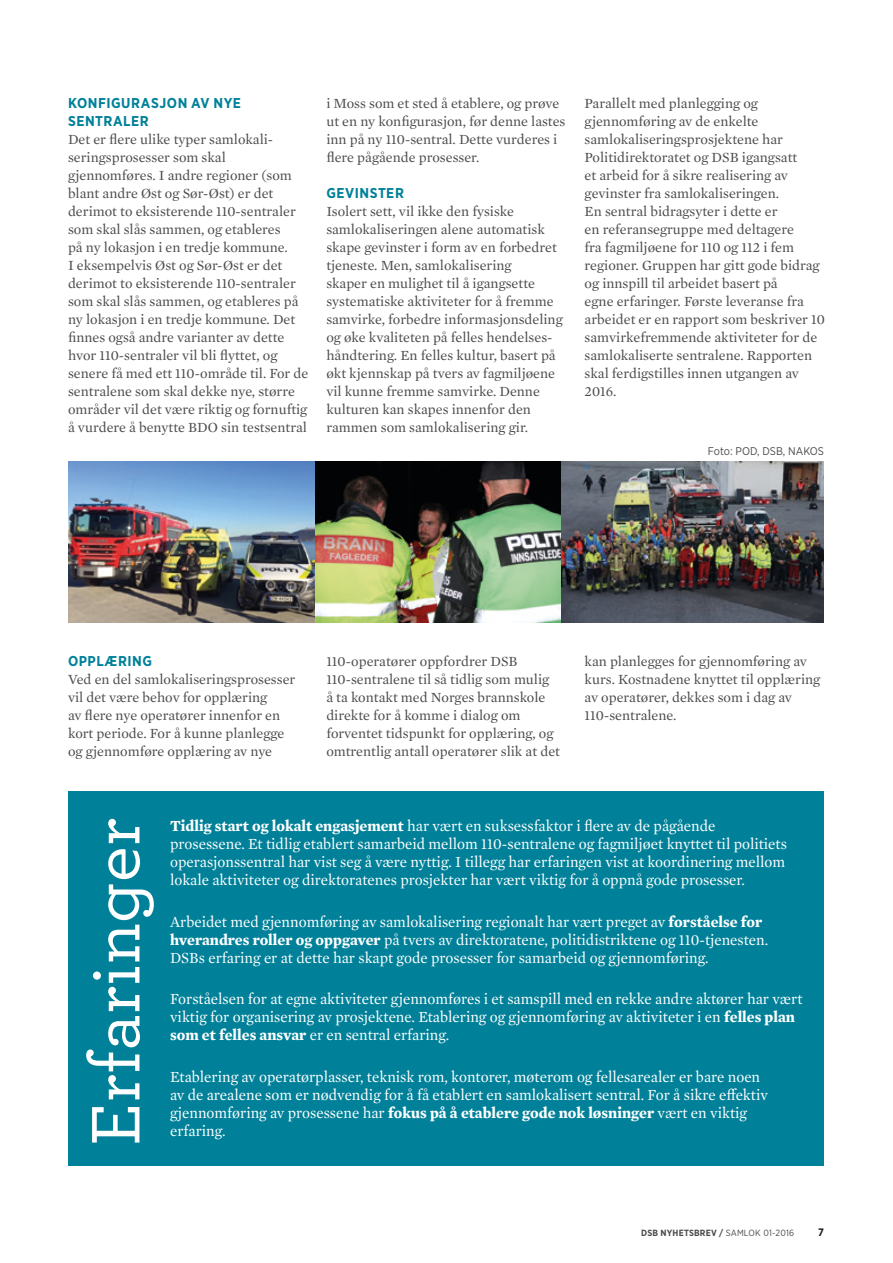
<style>
.page{position:relative;width:893px;height:1263px;background:#fff}
.page>*{position:absolute;margin:0;border:0;box-sizing:border-box;transform-origin:0 0}
.t1{font:500 72px "Archer";color:#fff}
.t2{font:15.75px/18px "Mercury Text G1";color:#fff;scale:.96 1}
.t3{font:14.25px/18px "Mercury Text G1";color:#4b4b4a}
.t4{font:700 14.25px/18px "Gotham Narrow";letter-spacing:.035em;color:#008199}
.t5{font:11.25px "Gotham Narrow";color:#4b4b4a}
.t6{font:700 10.8px "Gotham Narrow";color:#1d1d1b}
.t7{font:700 9px "Gotham Narrow";letter-spacing:.02em;color:#4b4b4a}
.s1{font-weight:700}
.s2{font-weight:400}
</style>
<div class="page">
<img style="left:68px;top:461px;width:756px;height:162px">
<div style="left:68px;top:791px;width:756px;height:374px;background:#008199"></div>
<p class="t4" style="left:68px;top:94px;width:175px">KONFIGURASJON AV NYE<br>SENTRALER</p>
<p class="t3" style="left:68px;top:130px;width:242px">Det er flere ulike typer samlokali&shy;seringsprosesser som skal gjennomføres. I andre regioner (som blant andre Øst og Sør-Øst) er det derimot to eksisterende 110-sentraler som skal slås sammen, og etableres<br>på ny lokasjon i en tredje kommune.<br>I eksempelvis Øst og Sør-Øst er det derimot to eksisterende 110-sentraler som skal slås sammen, og etableres på ny lokasjon i en tredje kommune. Det finnes også andre varianter av dette hvor 110-sentraler vil bli flyttet, og senere få med ett 110-område til. For de sentralene som skal dekke nye, større områder vil det være riktig og fornuftig å vurdere å benytte BDO sin testsentral</p>
<p class="t3" style="left:326px;top:93px;width:241px">i Moss som et sted å etablere, og prøve ut en ny konfigurasjon, før denne lastes inn på ny 110-sentral. Dette vurderes i flere pågående prosesser.</p>
<p class="t4" style="left:326px;top:184px;width:79px">GEVINSTER</p>
<p class="t3" style="left:326px;top:201px;width:238px">Isolert sett, vil ikke den fysiske samlokaliseringen alene automatisk skape gevinster i form av en forbedret tjeneste. Men, samlokalisering<br>skaper en mulighet til å igangsette systematiske aktiviteter for å fremme samvirke, forbedre informasjonsdeling og øke kvaliteten på felles hendelses&shy;håndtering. En felles kultur, basert på økt kjennskap på tvers av fagmiljøene vil kunne fremme samvirke. Denne kulturen kan skapes innenfor den rammen som samlokalisering gir.</p>
<p class="t3" style="left:585px;top:93px;width:242px">Parallelt med planlegging og gjennomføring av de enkelte samlokaliseringsprosjektene har Politidirektoratet og DSB igangsatt<br>et arbeid for å sikre realisering av gevinster fra samlokaliseringen.<br>En sentral bidragsyter i dette er<br>en referansegruppe med deltagere<br>fra fagmiljøene for 110 og 112 i fem regioner. Gruppen har gitt gode bidrag og innspill til arbeidet basert på<br>egne erfaringer. Første leveranse fra arbeidet er en rapport som beskriver 10 samvirkefremmende aktiviteter for de samlokaliserte sentralene. Rapporten skal ferdigstilles innen utgangen av 2016.</p>
<p class="t5" style="left:708px;top:444px;width:117px">Foto: POD, DSB, NAKOS</p>
<p class="t4" style="left:68px;top:652px;width:86px">OPPLÆRING</p>
<p class="t3" style="left:68px;top:669px;width:229px">Ved en del samlokaliseringsprosesser vil det være behov for opplæring<br>av flere nye operatører innenfor en kort periode. For å kunne planlegge og gjennomføre opplæring av nye</p>
<p class="t3" style="left:326px;top:651px;width:235px">110-operatører oppfordrer DSB 110-sentralene til så tidlig som mulig<br>å ta kontakt med Norges brannskole direkte for å komme i dialog om forventet tidspunkt for opplæring, og omtrentlig antall operatører slik at det</p>
<p class="t3" style="left:585px;top:651px;width:237px">kan planlegges for gjennomføring av kurs. Kostnadene knyttet til opplæring av operatører, dekkes som i dag av<br>110-sentralene.</p>
<h1 class="t1" style="left:64px;top:1146px;width:330px;rotate:-90deg">Erfaringer</h1>
<p class="t2" style="left:170px;top:816px;width:644px"><span class="s1">Tidlig start og lokalt engasjement</span> har vært en suksessfaktor i flere av de pågående prosessene. Et tidlig etablert samarbeid mellom 110-sentralene og fagmiljøet knyttet til politiets operasjonssentral har vist seg å være nyttig. I tillegg har erfaringen vist at koordinering mellom lokale aktiviteter og direktoratenes prosjekter har vært viktig for å oppnå gode prosesser.</p>
<p class="t2" style="left:170px;top:912px;width:625px">Arbeidet med gjennomføring av samlokalisering regionalt har vært preget av <span class="s1">forståelse for hverandres roller og oppgaver</span> på tvers av direktoratene, politidistriktene og 110-tjenesten.<br>DSBs erfaring er at dette har skapt gode prosesser for samarbeid og gjennomføring.</p>
<p class="t2" style="left:170px;top:989px;width:660px">Forståelsen for at egne aktiviteter gjennomføres i et samspill med en rekke andre aktører har vært viktig for organisering av prosjektene. Etablering og gjennomføring av aktiviteter i en <span class="s1">felles plan som et felles ansvar</span> er en sentral erfaring.</p>
<p class="t2" style="left:170px;top:1067px;width:624px">Etablering av operatørplasser, teknisk rom, kontorer, møterom og fellesarealer er bare noen av de arealene som er nødvendig for å få etablert en samlokalisert sentral. For å sikre effektiv gjennomføring av prosessene har <span class="s1">fokus på å etablere gode nok løsninger</span> vært en viktig erfaring.</p>
<p class="t7" style="left:641px;top:1228px;width:154px">DSB NYHETSBREV / <span class="s2">SAMLOK 01-2016</span></p>
<p class="t6" style="left:818px;top:1226px;width:7px">7</p>
</div>
